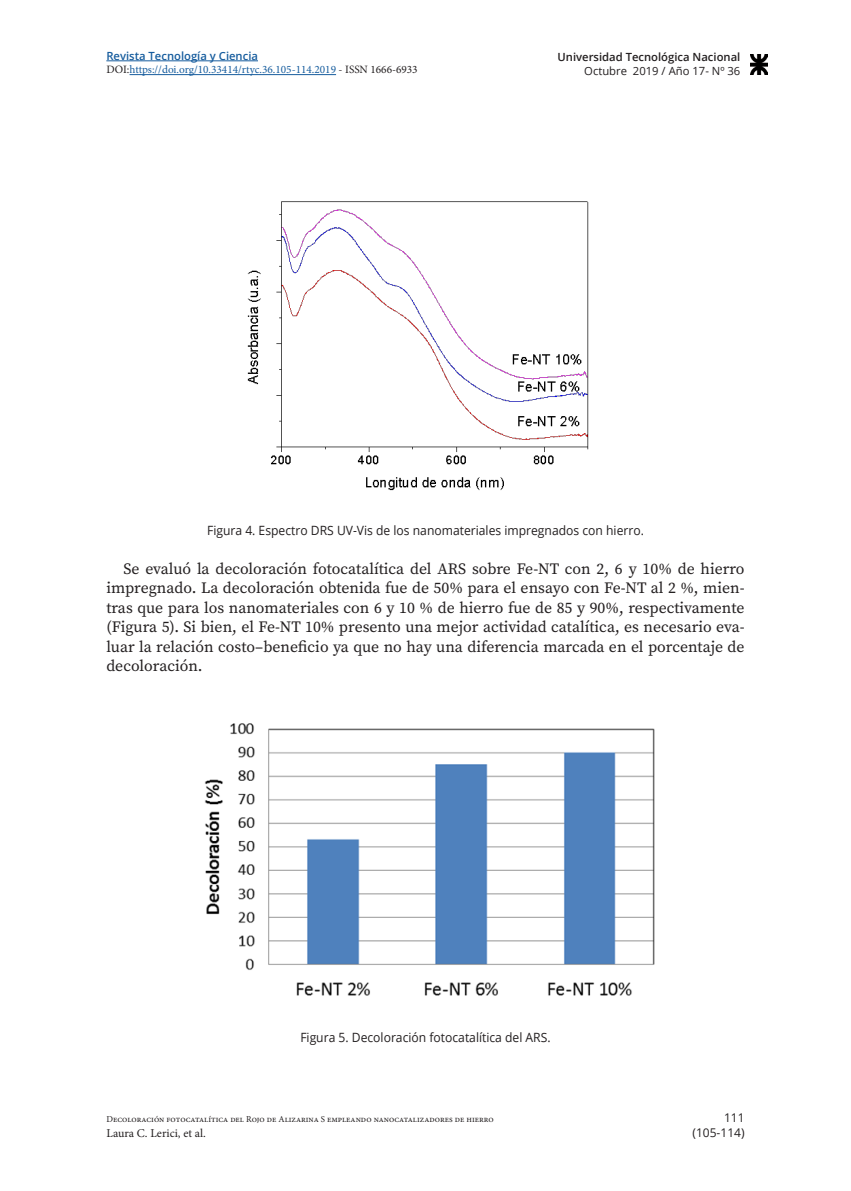
<style>
.page{position:relative;width:851px;height:1191px;background:#fff}
.page>*{position:absolute;margin:0;border:0;box-sizing:border-box;transform-origin:0 0}
.texto_central{font:15.75px/19.5px "Source Serif Pro";color:#231f20;text-align:justify}
.titulo_figuras_-_cua{font:12.75px "Open Sans";color:#231f20;scale:.95 1}
.t1{font:12px "Minion Pro";color:#231f20}
.t2{font:12px/15px "Open Sans";color:#231f20;text-align:right}
.t3{font:11.25px "Minion Pro";color:#175d9e}
.t4{font:600 11.25px "Open Sans";color:#231f20}
.t5{font:600 11.25px "Open Sans";color:#175d9e}
.t6{font:11.25px "Open Sans";color:#231f20}
.t7{font:9px "Minion Pro";color:#231f20}
.s1{color:#231f20}
</style>
<div class="page">
<hr style="left:106px;top:61px;width:152px;height:1px;background:#175d9e">
<hr style="left:129px;top:74px;width:207px;height:1px;background:#175d9e">
<img style="left:750px;top:55px;width:17px;height:20px">
<img style="left:247px;top:201px;width:342px;height:290px">
<img style="left:204px;top:723px;width:451px;height:273px">
<p class="t5" style="left:106px;top:48px;width:153px">Revista Tecnología y Ciencia</p>
<p class="t3" style="left:106px;top:62px;width:313px"><span class="s1">DOI:</span>https://doi.org/10.33414/rtyc.36.105-114.2019 <span class="s1">- ISSN 1666-6933</span></p>
<p class="t4" style="left:557px;top:49px;width:184px">Universidad Tecnológica Nacional</p>
<p class="t6" style="left:584px;top:63px;width:158px">Octubre 2019 / Año 17- Nº 36</p>
<p class="titulo_figuras_-_cua" style="left:207px;top:521px;width:461px">Figura 4. Espectro DRS UV-Vis de los nanomateriales impregnados con hierro.</p>
<p class="texto_central" style="left:106px;top:559px;width:639px;text-indent:17px">Se evaluó la decoloración fotocatalítica del ARS sobre Fe-NT con 2, 6 y 10% de hierro impregnado. La decoloración obtenida fue de 50% para el ensayo con Fe-NT al 2 %, mien&shy;tras que para los nanomateriales con 6 y 10 % de hierro fue de 85 y 90%, respectivamente (Figura 5). Si bien, el Fe-NT 10% presento una mejor actividad catalítica, es necesario eva&shy;luar la relación costo–beneficio ya que no hay una diferencia marcada en el porcentaje de decoloración.</p>
<p class="titulo_figuras_-_cua" style="left:300px;top:1028px;width:265px">Figura 5. Decoloración fotocatalítica del ARS.</p>
<p class="t7" style="left:106px;top:1112px;width:389px">Decoloración fotocatalítica del Rojo de Alizarina S empleando nanocatalizadores de hierro</p>
<p class="t1" style="left:106px;top:1124px;width:101px">Laura C. Lerici, et al.</p>
<p class="t2" style="left:692px;top:1110px;width:54px">111 (105-114)</p>
</div>
